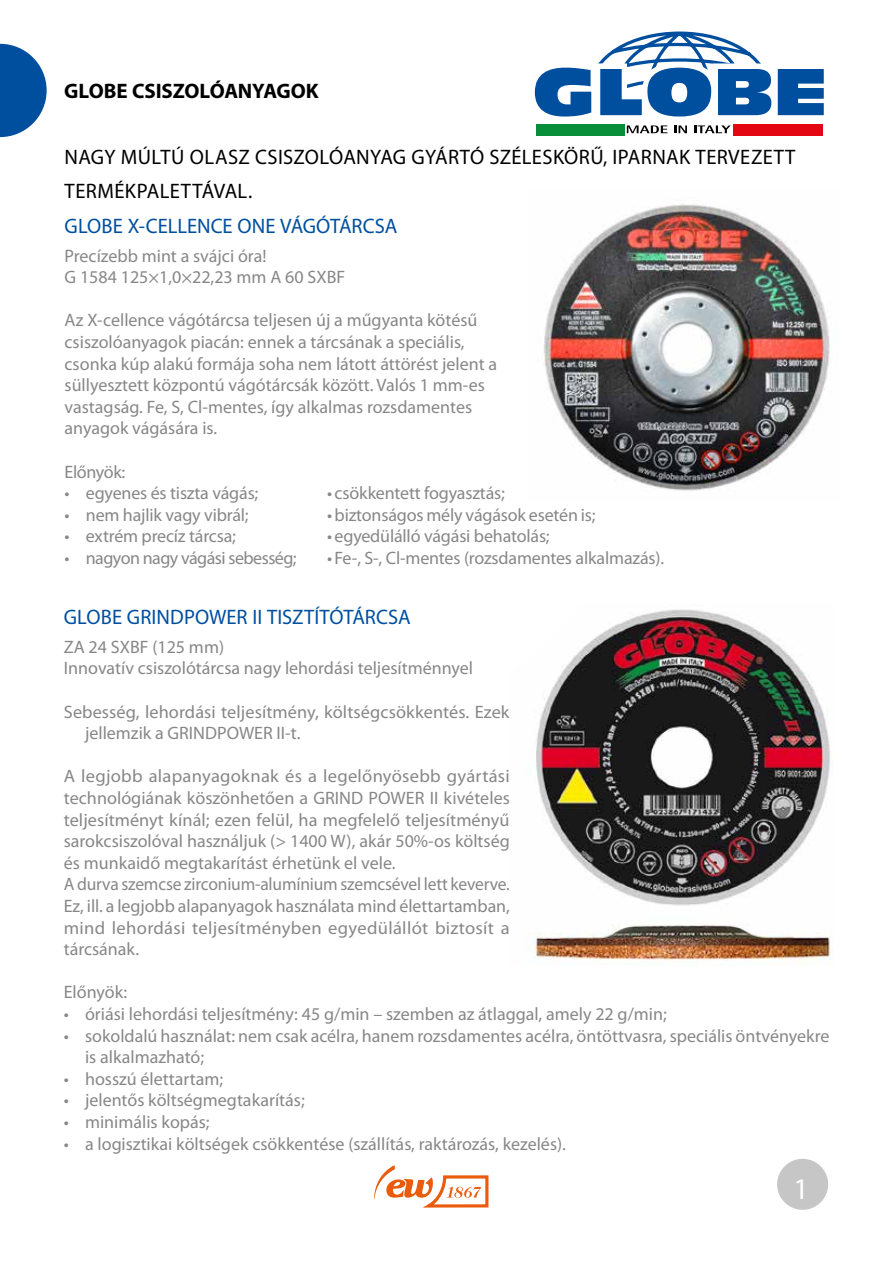
<style>
.page{position:relative;width:893px;height:1263px;background:#fff}
.page>*{position:absolute;margin:0;border:0;box-sizing:border-box;transform-origin:0 0}
.t1{font:30px "Myriad Pro";color:#fff}
.t2{font:21px/34.5px "Myriad Pro";letter-spacing:.015em;color:#000}
.t3{font:21px "Myriad Pro";color:#004f9f}
.t4{font:700 21px "Myriad Pro";letter-spacing:-.005em;color:#000}
.t5{font:18px/21.6px "Myriad Pro";color:#878787}
.t6{font:18px "Myriad Pro";letter-spacing:-.03em;color:#878787}
.t7{font:18px "Myriad Pro";letter-spacing:-.02em;color:#878787}
</style>
<div class="page">
<div style="left:777px;top:1159px;width:51px;height:51px;background:#c6c6c6;border-radius:50%"></div>
<svg style="left:374px;top:1165px;width:115px;height:43px"></svg>
<img style="left:526px;top:609px;width:307px;height:356px">
<img style="left:544px;top:204px;width:286px;height:287px">
<svg style="left:536px;top:133px;width:287px;height:3px"></svg>
<div style="left:536px;top:124px;width:88px;height:11px;background:#088d39"></div>
<div style="left:733px;top:124px;width:90px;height:11px;background:#e30613"></div>
<svg style="left:632px;top:133px;width:93px;height:2px"></svg>
<svg style="left:534px;top:31px;width:290px;height:102px"></svg>
<svg style="left:0;top:44px;width:47px;height:93px"></svg>
<p class="t4" style="left:64px;top:78px;width:256px">GLOBE CSISZOLÓANYAGOK</p>
<p class="t2" style="left:65px;top:139px;width:732px">NAGY MÚLTÚ OLASZ CSISZOLÓANYAG GYÁRTÓ SZÉLESKÖRŰ, IPARNAK TERVEZETT<br>TERMÉKPALETTÁVAL.</p>
<p class="t3" style="left:65px;top:213px;width:334px">GLOBE X-CELLENCE ONE VÁGÓTÁRCSA</p>
<p class="t5" style="left:65px;top:244px;width:282px">Precízebb mint a svájci óra!<br>G 1584 125×1,0×22,23 mm A 60 SXBF</p>
<p class="t5" style="left:65px;top:309px;width:434px">Az X-cellence vágótárcsa teljesen új a műgyanta kötésű csiszolóanyagok piacán: ennek a tárcsának a speciális, csonka kúp alakú formája soha nem látott áttörést jelent a süllyesztett központú vágótárcsák között. Valós 1 mm‑es vastagság. Fe, S, Cl-mentes, így alkalmas rozsdamentes anyagok vágására is.</p>
<p class="t7" style="left:65px;top:460px;width:62px">Előnyök:</p>
<p class="t5" style="left:65px;top:482px;width:195px">• egyenes és tiszta vágás;</p>
<p class="t5" style="left:327px;top:482px;width:179px">• csökkentett fogyasztás;</p>
<p class="t5" style="left:65px;top:504px;width:186px">• nem hajlik vagy vibrál;</p>
<p class="t5" style="left:327px;top:504px;width:270px">•biztonságos mély vágások esetén is;</p>
<p class="t5" style="left:65px;top:525px;width:173px">• extrém precíz tárcsa;</p>
<p class="t5" style="left:327px;top:525px;width:224px">• egyedülálló vágási behatolás;</p>
<p class="t6" style="left:65px;top:547px;width:234px">• nagyon nagy vágási sebesség;</p>
<p class="t5" style="left:327px;top:547px;width:339px">• Fe-, S-, Cl-mentes (rozsdamentes alkalmazás).</p>
<p class="t3" style="left:64px;top:604px;width:348px">GLOBE GRINDPOWER II TISZTÍTÓTÁRCSA</p>
<p class="t5" style="left:64px;top:636px;width:411px">ZA 24 SXBF (125 mm)<br>Innovatív csiszolótárcsa nagy lehordási teljesítménnyel</p>
<p class="t5" style="left:85px;top:700px;width:426px;text-indent:-21px">Sebesség, lehordási teljesítmény, költségcsökkentés. Ezek jellemzik a GRINDPOWER II-t.</p>
<p class="t5" style="left:64px;top:765px;width:448px">A legjobb alapanyagoknak és a legelőnyösebb gyártási technológiának köszönhetően a GRIND POWER II kivételes teljesítményt kínál; ezen felül, ha megfelelő teljesítményű sarokcsiszolóval használjuk (&gt; 1400 W), akár 50%-os költség és munkaidő megtakarítást érhetünk el vele.<br>A durva szemcse zirconium-alumínium szemcsével lett keverve.<br>Ez, ill. a legjobb alapanyagok használata mind élettartamban, mind lehordási teljesítményben egyedülállót biztosít a tárcsának.</p>
<p class="t5" style="left:64px;top:981px;width:65px">Előnyök:</p>
<p class="t5" style="left:64px;top:1003px;width:604px">• óriási lehordási teljesítmény: 45 g/min – szemben az átlaggal, amely 22 g/min;</p>
<p class="t5" style="left:85px;top:1024px;width:746px;text-indent:-21px">• sokoldalú használat: nem csak acélra, hanem rozsdamentes acélra, öntöttvasra, speciális öntvényekre is alkalmazható;</p>
<p class="t5" style="left:64px;top:1068px;width:161px">• hosszú élettartam;</p>
<p class="t5" style="left:64px;top:1089px;width:242px">• jelentős költségmegtakarítás;</p>
<p class="t5" style="left:64px;top:1111px;width:147px">• minimális kopás;</p>
<p class="t5" style="left:64px;top:1132px;width:504px">• a logisztikai költségek csökkentése (szállítás, raktározás, kezelés).</p>
<h1 class="t1" style="left:794px;top:1170px;width:17px">1</h1>
</div>
